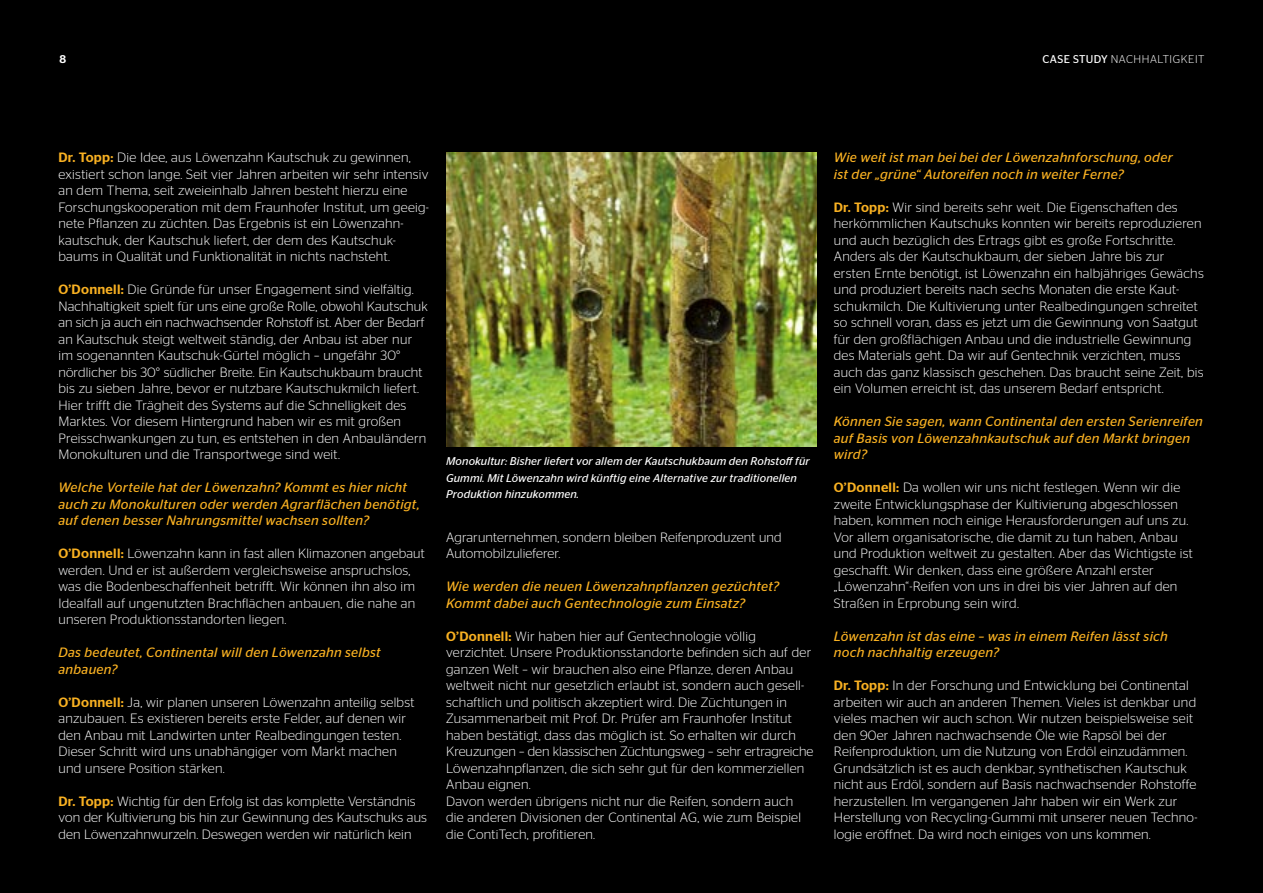
<style>
.page{position:relative;width:1263px;height:893px;background:#000}
.page>*{position:absolute;margin:0;border:0;box-sizing:border-box;transform-origin:0 0}
.t1{font:300 13.5px/16.5px "Continental Stag Sans";letter-spacing:.02em;color:#fff}
.t2{font:italic 13.5px/16.5px "Continental Stag Sans";letter-spacing:.02em;color:#f9b122}
.t3{font:italic 11.25px/16.5px "Continental Stag Sans";letter-spacing:.01em;color:#fff}
.t4{font:300 11.25px "Continental Stag Sans";letter-spacing:.05em;color:#fff}
.t5{font:500 11.25px "Continental Stag Sans";color:#fff}
.s1{font-weight:400}
.s2{font-weight:500;color:#f9b122}
</style>
<div class="page">
<img style="left:446px;top:152px;width:371px;height:294px">
<p class="t5" style="left:59px;top:53px;width:8px">8</p>
<p class="t4" style="left:1043px;top:53px;width:163px"><span class="s1">CASE STUDY</span> NACHHALTIGKEIT</p>
<p class="t1" style="left:58px;top:149px;width:372px"><span class="s2">Dr. Topp:</span> Die Idee, aus Löwenzahn Kautschuk zu gewinnen, existiert schon lange. Seit vier Jahren arbeiten wir sehr intensiv an dem Thema, seit zweieinhalb Jahren besteht hierzu eine Forschungskooperation mit dem Fraunhofer Institut, um geeig&shy;nete Pflanzen zu züchten. Das Ergebnis ist ein Löwenzahn&shy;kautschuk, der Kautschuk liefert, der dem des Kautschuk&shy;baums in Qualität und Funktionalität in nichts nachsteht.</p>
<p class="t1" style="left:58px;top:281px;width:371px"><span class="s2">O’Donnell:</span> Die Gründe für unser Engagement sind vielfältig.<br>Nachhaltigkeit spielt für uns eine große Rolle, obwohl Kautschuk an sich ja auch ein nachwachsender Rohstoff ist. Aber der Bedarf an Kautschuk steigt weltweit ständig, der Anbau ist aber nur im sogenannten Kautschuk-Gürtel möglich – ungefähr 30° nördlicher bis 30° südlicher Breite. Ein Kautschukbaum braucht bis zu sieben Jahre, bevor er nutzbare Kautschukmilch liefert.<br>Hier trifft die Trägheit des Systems auf die Schnelligkeit des Marktes. Vor diesem Hintergrund haben wir es mit großen Preisschwankungen zu tun, es entstehen in den Anbauländern Monokulturen und die Transportwege sind weit.</p>
<p class="t2" style="left:58px;top:479px;width:363px">Welche Vorteile hat der Löwenzahn? Kommt es hier nicht auch zu Monokulturen oder werden Agrarflächen benötigt, auf denen besser Nahrungsmittel wachsen sollten?</p>
<p class="t1" style="left:58px;top:545px;width:368px"><span class="s2">O’Donnell:</span> Löwenzahn kann in fast allen Klimazonen angebaut werden. Und er ist außerdem vergleichsweise anspruchslos, was die Bodenbeschaffenheit betrifft. Wir können ihn also im Idealfall auf ungenutzten Brachflächen anbauen, die nahe an unseren Produktionsstandorten liegen.</p>
<p class="t2" style="left:58px;top:644px;width:324px">Das bedeutet, Continental will den Löwenzahn selbst anbauen?</p>
<p class="t1" style="left:58px;top:694px;width:358px"><span class="s2">O’Donnell:</span> Ja, wir planen unseren Löwenzahn anteilig selbst anzubauen. Es existieren bereits erste Felder, auf denen wir den Anbau mit Landwirten unter Realbedingungen testen.<br>Dieser Schritt wird uns unabhängiger vom Markt machen und unsere Position stärken.</p>
<p class="t1" style="left:58px;top:793px;width:370px"><span class="s2">Dr. Topp:</span> Wichtig für den Erfolg ist das komplette Verständnis von der Kultivierung bis hin zur Gewinnung des Kautschuks aus den Löwenzahnwurzeln. Deswegen werden wir natürlich kein</p>
<p class="t3" style="left:446px;top:453px;width:365px">Monokultur: Bisher liefert vor allem der Kautschukbaum den Rohstoff für<br>Gummi. Mit Löwenzahn wird künftig eine Alternative zur traditionellen<br>Produktion hinzukommen.</p>
<p class="t1" style="left:446px;top:529px;width:337px">Agrarunternehmen, sondern bleiben Reifenproduzent und<br>Automobilzulieferer.</p>
<p class="t2" style="left:446px;top:578px;width:335px">Wie werden die neuen Löwenzahnpflanzen gezüchtet?<br>Kommt dabei auch Gentechnologie zum Einsatz?</p>
<p class="t1" style="left:446px;top:627px;width:369px"><span class="s2">O’Donnell:</span> Wir haben hier auf Gentechnologie völlig verzichtet. Unsere Produktionsstandorte befinden sich auf der ganzen Welt – wir brauchen also eine Pflanze, deren Anbau weltweit nicht nur gesetzlich erlaubt ist, sondern auch gesell&shy;schaftlich und politisch akzeptiert wird. Die Züchtungen in Zusammenarbeit mit Prof. Dr. Prüfer am Fraunhofer Institut haben bestätigt, dass das möglich ist. So erhalten wir durch Kreuzungen – den klassischen Züchtungsweg – sehr ertragreiche Löwenzahnpflanzen, die sich sehr gut für den kommerziellen Anbau eignen.<br>Davon werden übrigens nicht nur die Reifen, sondern auch die anderen Divisionen der Continental AG, wie zum Beispiel die ContiTech, profitieren.</p>
<p class="t2" style="left:834px;top:149px;width:340px">Wie weit ist man bei bei der Löwenzahnforschung, oder ist der „grüne“ Autoreifen noch in weiter Ferne?</p>
<p class="t1" style="left:834px;top:198px;width:371px"><span class="s2">Dr. Topp:</span> Wir sind bereits sehr weit. Die Eigenschaften des herkömmlichen Kautschuks konnten wir bereits reproduzieren und auch bezüglich des Ertrags gibt es große Fortschritte.<br>Anders als der Kautschukbaum, der sieben Jahre bis zur ersten Ernte benötigt, ist Löwenzahn ein halbjähriges Gewächs und produziert bereits nach sechs Monaten die erste Kaut&shy;schukmilch. Die Kultivierung unter Realbedingungen schreitet so schnell voran, dass es jetzt um die Gewinnung von Saatgut für den großflächigen Anbau und die industrielle Gewinnung des Materials geht. Da wir auf Gentechnik verzichten, muss auch das ganz klassisch geschehen. Das braucht seine Zeit, bis ein Volumen erreicht ist, das unserem Bedarf entspricht.</p>
<p class="t2" style="left:834px;top:413px;width:371px">Können Sie sagen, wann Continental den ersten Serienreifen auf Basis von Löwenzahnkautschuk auf den Markt bringen wird?</p>
<p class="t1" style="left:834px;top:479px;width:361px"><span class="s2">O’Donnell:</span> Da wollen wir uns nicht festlegen. Wenn wir die zweite Entwicklungsphase der Kultivierung abgeschlossen haben, kommen noch einige Herausforderungen auf uns zu.<br>Vor allem organisatorische, die damit zu tun haben, Anbau und Produktion weltweit zu gestalten. Aber das Wichtigste ist geschafft. Wir denken, dass eine größere Anzahl erster „Löwenzahn“-Reifen von uns in drei bis vier Jahren auf den Straßen in Erprobung sein wird.</p>
<p class="t2" style="left:834px;top:627px;width:335px">Löwenzahn ist das eine – was in einem Reifen lässt sich noch nachhaltig erzeugen?</p>
<p class="t1" style="left:834px;top:677px;width:365px"><span class="s2">Dr. Topp:</span> In der Forschung und Entwicklung bei Continental arbeiten wir auch an anderen Themen. Vieles ist denkbar und vieles machen wir auch schon. Wir nutzen beispielsweise seit den 90er Jahren nachwachsende Öle wie Rapsöl bei der Reifenproduktion, um die Nutzung von Erdöl einzudämmen.<br>Grundsätzlich ist es auch denkbar, synthetischen Kautschuk nicht aus Erdöl, sondern auf Basis nachwachsender Rohstoffe herzustellen. Im vergangenen Jahr haben wir ein Werk zur Herstellung von Recycling-Gummi mit unserer neuen Techno&shy;logie eröffnet. Da wird noch einiges von uns kommen.</p>
</div>
